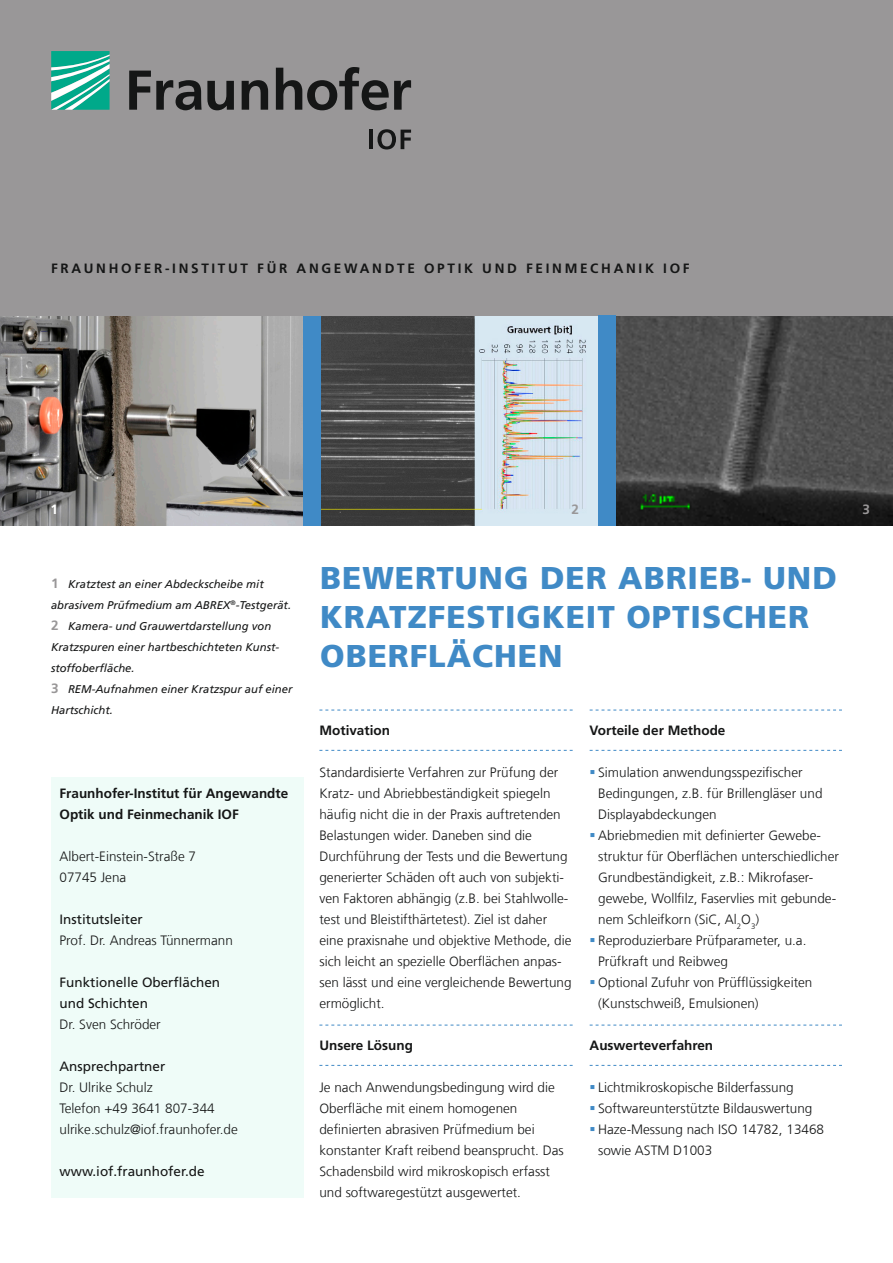
<style>
.page{position:relative;width:893px;height:1263px;background:#fff}
.page>*{position:absolute;margin:0;border:0;box-sizing:border-box;transform-origin:0 0}
._00_Titel{font:900 31.5px/39px "Frutiger LT Com";letter-spacing:.03em;color:#408ac6}
._06_Fließtext{font:300 13.5px/21px "Frutiger LT Com";color:#151616}
._06_Fließtext-2{font:13.5px "Frutiger LT Com";color:#151616}
._11_Zwischenüberschr{font:700 13.5px "Frutiger LT Com";color:#151616}
._07_Zwischenüberschr{font:700 13.5px/21px "Frutiger LT Com";color:#151616}
._10_Institutsname{font:700 13.5px "Frutiger LT Com";letter-spacing:.2em;color:#151616}
.t1{font:700 13.5px "Frutiger LT Com";color:#999798}
.t2{font:700 13.5px "Frutiger LT Com";color:#fff}
._05_Marginalie_Bildu{font:italic 11.25px/21px "Frutiger LT Com";color:#151616}
.s1{font-weight:700;font-style:normal;font-size:13.5px;color:#999798}
</style>
<div class="page">
<img style="left:616px;top:315px;width:277px;height:210px">
<img style="left:320px;top:315px;width:279px;height:210px">
<img style="left:0;top:315px;width:303px;height:210px">
<div style="left:303px;top:315px;width:17px;height:210px;background:#408ac6"></div>
<svg style="left:319px;top:710px;width:254px;height:1px"></svg>
<svg style="left:319px;top:750px;width:254px;height:1px"></svg>
<svg style="left:319px;top:1025px;width:254px;height:1px"></svg>
<svg style="left:319px;top:1065px;width:254px;height:1px"></svg>
<svg style="left:590px;top:710px;width:252px;height:1px"></svg>
<svg style="left:590px;top:750px;width:252px;height:1px"></svg>
<svg style="left:590px;top:1025px;width:252px;height:1px"></svg>
<svg style="left:590px;top:1065px;width:252px;height:1px"></svg>
<div style="left:51px;top:777px;width:252px;height:420px;background:#effcf8"></div>
<div style="left:0;top:0;width:893px;height:315px;background:#999798"></div>
<svg style="left:51px;top:51px;width:59px;height:59px;background:#4abfa9"></svg>
<svg style="left:129px;top:67px;width:282px;height:43px"></svg>
<hr style="left:369px;top:130px;width:4px;height:19px;background:#151616">
<svg style="left:377px;top:129px;width:34px;height:20px"></svg>
<div style="left:599px;top:315px;width:17px;height:210px;background:#408ac6"></div>
<p class="_10_Institutsname" style="left:51px;top:260px;width:640px">FRAUNHOFER-INSTITUT FÜR ANGEWANDTE OPTIK UND FEINMECHANIK IOF</p>
<p class="t2" style="left:51px;top:502px;width:9px">1</p>
<p class="_05_Marginalie_Bildu" style="left:51px;top:574px;width:214px"><span class="s1">1</span> Kratztest an einer Abdeckscheibe mit</p>
<p class="_05_Marginalie_Bildu" style="left:51px;top:595px;width:242px">abrasivem Prüfmedium am ABREX<sup>®</sup>-Testgerät.</p>
<p class="_05_Marginalie_Bildu" style="left:51px;top:616px;width:230px"><span class="s1">2</span> Kamera- und Grauwertdarstellung von<br>Kratzspuren einer hartbeschichteten Kunst&shy;stoffoberfläche.</p>
<p class="_05_Marginalie_Bildu" style="left:51px;top:679px;width:243px"><span class="s1">3</span> REM-Aufnahmen einer Kratzspur auf einer<br>Hartschicht.</p>
<p class="_07_Zwischenüberschr" style="left:60px;top:783px;width:230px">Fraunhofer-Institut für Angewandte<br>Optik und Feinmechanik IOF</p>
<p class="_06_Fließtext" style="left:60px;top:846px;width:138px">Albert-Einstein-Straße 7</p>
<p class="_06_Fließtext" style="left:60px;top:867px;width:68px">07745 Jena</p>
<p class="_06_Fließtext-2" style="left:60px;top:911px;width:85px">Institutsleiter</p>
<p class="_06_Fließtext" style="left:60px;top:930px;width:175px">Prof. Dr. Andreas Tünnermann</p>
<p class="_06_Fließtext-2" style="left:60px;top:974px;width:162px">Funktionelle Oberflächen</p>
<p class="_06_Fließtext-2" style="left:60px;top:995px;width:90px">und Schichten</p>
<p class="_06_Fließtext" style="left:60px;top:1014px;width:103px">Dr. Sven Schröder</p>
<p class="_06_Fließtext-2" style="left:60px;top:1058px;width:107px">Ansprechpartner</p>
<p class="_06_Fließtext" style="left:60px;top:1077px;width:95px">Dr. Ulrike Schulz</p>
<p class="_06_Fließtext" style="left:60px;top:1098px;width:157px">Telefon +49 3641 807-344</p>
<p class="_06_Fließtext" style="left:60px;top:1119px;width:180px">ulrike.schulz@iof.fraunhofer.de</p>
<p class="_06_Fließtext-2" style="left:60px;top:1163px;width:147px">www.iof.fraunhofer.de</p>
<p class="t1" style="left:571px;top:502px;width:9px">2</p>
<p class="t1" style="left:862px;top:501px;width:9px">3</p>
<p class="_00_Titel" style="left:320px;top:558px;width:518px">BEWERTUNG DER ABRIEB- UND<br>KRATZFESTIGKEIT OPTISCHER<br>OBERFLÄCHEN</p>
<p class="_11_Zwischenüberschr" style="left:319px;top:722px;width:72px">Motivation</p>
<p class="_06_Fließtext" style="left:319px;top:762px;width:254px">Standardisierte Verfahren zur Prüfung der Kratz- und Abriebbeständigkeit spiegeln häufig nicht die in der Praxis auftretenden Belastungen wider. Daneben sind die Durchführung der Tests und die Bewertung generierter Schäden oft auch von subjekti&shy;ven Faktoren abhängig (z.B. bei Stahlwolle&shy;test und Bleistifthärtetest). Ziel ist daher eine praxisnahe und objektive Methode, die sich leicht an spezielle Oberflächen anpas&shy;sen lässt und eine vergleichende Bewertung ermöglicht.</p>
<p class="_11_Zwischenüberschr" style="left:319px;top:1037px;width:95px">Unsere Lösung</p>
<p class="_06_Fließtext" style="left:319px;top:1077px;width:237px">Je nach Anwendungsbedingung wird die</p>
<p class="_06_Fließtext" style="left:319px;top:1098px;width:246px">Oberfläche mit einem homogenen definierten abrasiven Prüfmedium bei konstanter Kraft reibend beansprucht. Das Schadensbild wird mikroskopisch erfasst und softwaregestützt ausgewertet.</p>
<p class="_11_Zwischenüberschr" style="left:590px;top:722px;width:137px">Vorteile der Methode</p>
<p class="_06_Fließtext" style="left:598px;top:762px;width:226px">Simulation anwendungsspezifischer<br>Bedingungen, z.B. für Brillengläser und<br>Displayabdeckungen</p>
<p class="_06_Fließtext" style="left:598px;top:825px;width:242px">Abriebmedien mit definierter Gewebe&shy;struktur für Oberflächen unterschiedlicher Grundbeständigkeit, z.B.: Mikrofaser&shy;gewebe, Wollfilz, Faservlies mit gebunde&shy;nem Schleifkorn (SiC, Al<sub>2</sub>O<sub>3</sub>)</p>
<p class="_06_Fließtext" style="left:598px;top:930px;width:210px">Reproduzierbare Prüfparameter, u.a.<br>Prüfkraft und Reibweg</p>
<p class="_06_Fließtext" style="left:598px;top:972px;width:216px">Optional Zufuhr von Prüfflüssigkeiten (Kunstschweiß, Emulsionen)</p>
<p class="_11_Zwischenüberschr" style="left:590px;top:1037px;width:125px">Auswerteverfahren</p>
<p class="_06_Fließtext" style="left:598px;top:1077px;width:197px">Lichtmikroskopische Bilderfassung</p>
<p class="_06_Fließtext" style="left:598px;top:1098px;width:216px">Softwareunterstützte Bildauswertung</p>
<p class="_06_Fließtext" style="left:598px;top:1119px;width:227px">Haze-Messung nach ISO 14782, 13468 sowie ASTM D1003</p>
</div>
